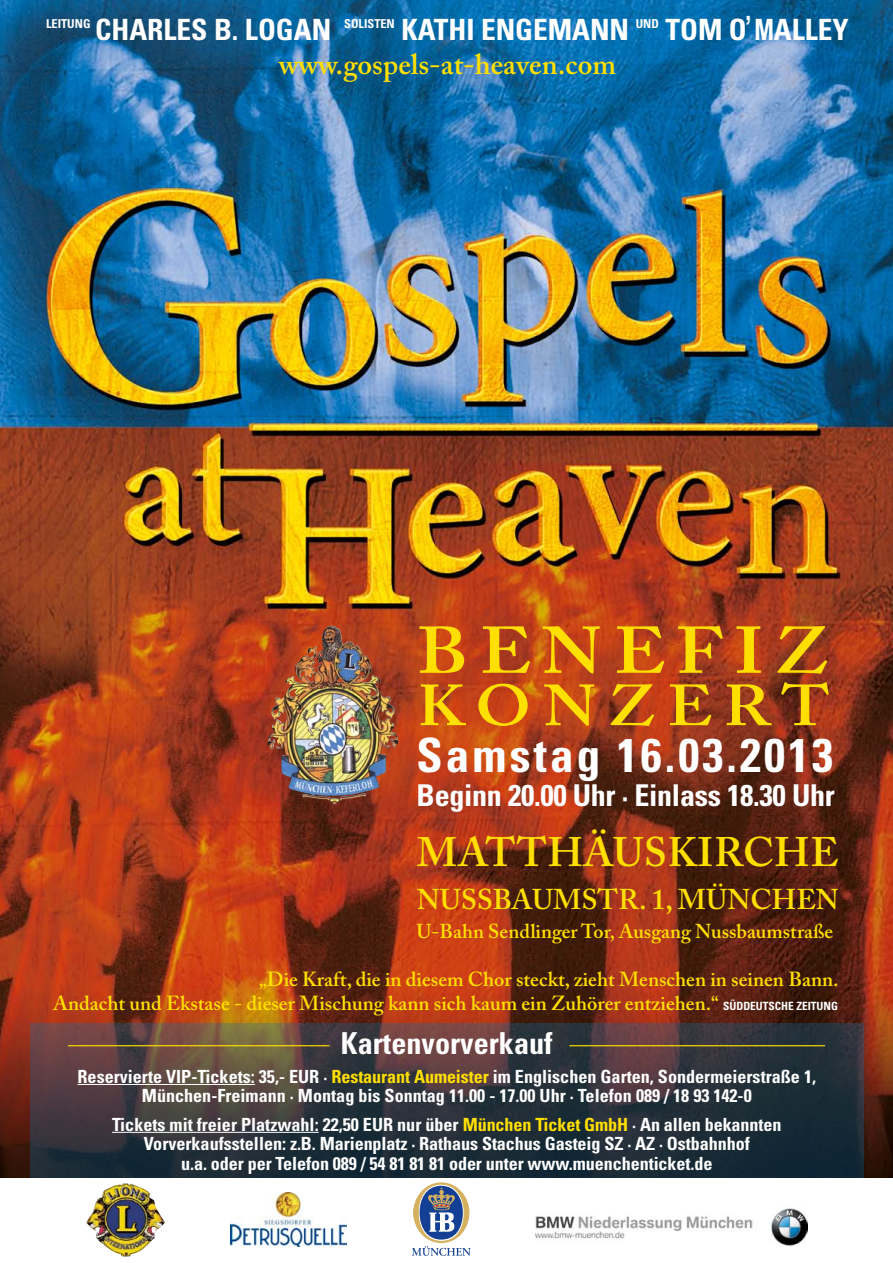
<style>
.page{position:relative;width:893px;height:1263px;background:#fff}
.page>*{position:absolute;margin:0;border:0;box-sizing:border-box;transform-origin:0 0}
.t1{font:600 65.4px "Adobe Caslon Pro";letter-spacing:.155em;color:#ffdf00;scale:1.15 1}
.t2{font:600 57.3px "Adobe Caslon Pro";letter-spacing:.175em;color:#ffdf00;scale:1.15 1}
.t3{font:700 condensed 47.25px "Univers";letter-spacing:.065em;color:#fff}
.t4{font:600 40.95px "Adobe Caslon Pro";letter-spacing:.015em;color:#ffdf00}
.t5{font:700 condensed 30.3px "Univers";color:#fff}
.t6{font:700 condensed 30px "Univers";letter-spacing:-.01em;color:#fff}
.t7{font:700 condensed 29.25px "Univers";color:#fff}
.t8{font:700 29.25px "Arial";color:#fff;scale:.8 1}
.t9{font:600 28.95px "Adobe Caslon Pro";color:#ffdf00}
.t10{font:600 28.35px "Adobe Caslon Pro";letter-spacing:.005em;color:#ffdf00}
.t11{font:600 20.25px/24.3px "Adobe Caslon Pro";color:#ffdf00;text-align:right}
.t12{font:600 20.1px "Adobe Caslon Pro";color:#ffdf00}
.t13{font:700 condensed 18.15px/19.6px "Univers";color:#fff}
.t14{font:700 condensed 12.3px "Univers";color:#fff}
.s1{font-family:"Univers";font-weight:700;font-stretch:condensed;font-size:11.4px;color:#fff}
.s2{color:#ffdf00}
</style>
<div class="page">
<img style="left:0;top:0;width:893px;height:1177px">
<svg style="left:30px;top:1023px;width:834px;height:154px"></svg>
<img style="left:271px;top:626px;width:58px;height:96px">
<img style="left:86px;top:1183px;width:79px;height:74px">
<svg style="left:412px;top:1246px;width:58px;height:10px"></svg>
<div style="left:414px;top:1183px;width:55px;height:59px;background:#d5b05f;border-radius:50%"></div>
<div style="left:413px;top:1183px;width:56px;height:59px;border:1px solid #d5b05f;border-radius:50%"></div>
<svg style="left:418px;top:1184px;width:46px;height:57px"></svg>
<div style="left:418px;top:1184px;width:46px;height:57px;border:1px solid #d5b05f;border-radius:50%"></div>
<div style="left:420px;top:1186px;width:43px;height:53px;background:#134094;border-radius:50%"></div>
<svg style="left:428px;top:1187px;width:27px;height:45px"></svg>
<img style="left:230px;top:1192px;width:116px;height:54px">
<img style="left:536px;top:1207px;width:272px;height:39px">
<hr style="left:78px;top:1084px;width:177px;height:1px;background:#fff">
<hr style="left:112px;top:1132px;width:207px;height:1px;background:#fff">
<hr style="left:569px;top:1045px;width:256px;height:1px;background:#ffdf00">
<hr style="left:68px;top:1045px;width:261px;height:1px;background:#ffdf00">
<h3 class="t8" style="left:745px;top:-10px;width:10px">‚</h3>
<p class="t14" style="left:46px;top:16px;width:46px">Leitung</p>
<h3 class="t7" style="left:95px;top:11px;width:238px">Charles B. Logan</h3>
<p class="t14" style="left:344px;top:16px;width:52px">Solisten</p>
<h3 class="t7" style="left:401px;top:11px;width:229px">Kathi Engemann</h3>
<p class="t14" style="left:636px;top:16px;width:25px">und</p>
<h3 class="t7" style="left:665px;top:11px;width:185px">Tom O Malley</h3>
<h3 class="t9" style="left:279px;top:47px;width:339px">www.gospels-at-heaven.com</h3>
<h1 class="t1" style="left:417px;top:612px;width:359px">Benefiz</h1>
<h2 class="t2" style="left:417px;top:672px;width:360px">konzert</h2>
<h3 class="t3" style="left:417px;top:726px;width:418px">Samstag 16.03.2013</h3>
<h3 class="t6" style="left:417px;top:777px;width:420px">Beginn 20.00 Uhr · Einlass 18.30 Uhr</h3>
<h3 class="t4" style="left:417px;top:828px;width:423px">MatThäuskirche</h3>
<h3 class="t10" style="left:417px;top:883px;width:423px">Nussbaum str. 1, München</h3>
<p class="t12" style="left:417px;top:919px;width:418px">U-Bahn Sendlinger Tor, Ausgang Nussbaumstraße</p>
<p class="t11" style="left:53px;top:967px;width:787px">„Die Kraft, die in diesem Chor steckt, zieht Menschen in seinen Bann.<br>Andacht und Ekstase - dieser Mischung kann sich kaum ein Zuhörer entziehen.“ <span class="s1">Süddeutsche Zeitung</span></p>
<h3 class="t5" style="left:341px;top:1025px;width:213px">Kartenvorverkauf</h3>
<p class="t13" style="left:78px;top:1066px;width:223px">Reservierte VIP-Tickets: 35,- EUR</p>
<p class="t13" style="left:142px;top:1066px;width:676px;text-indent:181px">· <span class="s2">Restaurant Aumeister</span> im Englischen Garten, Sondermeierstraße 1,<br>München-Freimann · Montag bis Sonntag 11.00 - 17.00 Uhr · Telefon 089 / 18 93 142-0</p>
<p class="t13" style="left:112px;top:1114px;width:262px">Tickets mit freier Platzwahl: 22,50 EUR</p>
<p class="t13" style="left:397px;top:1114px;width:386px">nur über <span class="s2">München Ticket GmbH</span> · An allen bekannten</p>
<p class="t13" style="left:144px;top:1133px;width:607px">Vorverkaufsstellen: z.B. Marienplatz · Rathaus Stachus Gasteig SZ · AZ · Ostbahnhof</p>
<p class="t13" style="left:181px;top:1153px;width:533px">u.a. oder per Telefon 089 / 54 81 81 81 oder unter www.muenchenticket.de</p>
</div>
